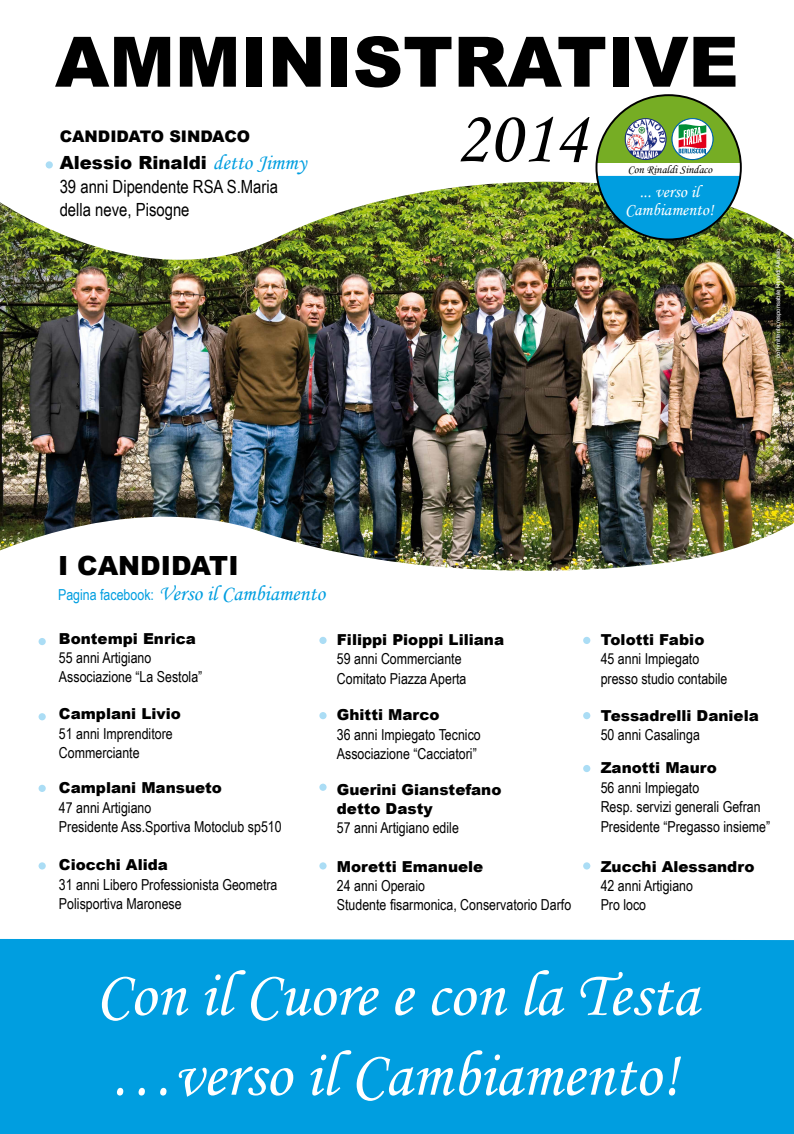
<style>
.page{position:relative;width:794px;height:1134px;background:#fff}
.page>*{position:absolute;margin:0;border:0;box-sizing:border-box;transform-origin:0 0}
.t1{font:74.84px "Monotype Corsiva";color:#000}
.t2{font:900 69.6px "Arial";color:#000}
.t3{font:64.8px/80px "Monotype Corsiva";color:#fff}
.t4{font:900 26.4px "Arial";color:#000}
.t5{font:21.6px "Monotype Corsiva";color:#009ee0}
.t6{font:18.16px/23.3px "Arial Narrow";color:#000}
.t7{font:900 18.16px "Arial";color:#000}
.t8{font:17.56px/17.1px "Monotype Corsiva";color:#fff;text-align:center}
.t9{font:900 16px "Arial";color:#000}
.t10{font:15.12px/19.4px "Arial Narrow";color:#000}
.t11{font:900 15.12px/19.4px "Arial";color:#000}
.t12{font:11.72px "Monotype Corsiva";color:#000}
.t13{font:6px "Arial";color:#fff}
.s1{font-family:"Monotype Corsiva";font-weight:400;font-size:21.6px;color:#009ee0}
.s2{font-family:"Arial Narrow";font-size:15.12px}
</style>
<div class="page">
<img style="left:0;top:307px;width:794px;height:177px">
<div style="left:0;top:939px;width:794px;height:195px;background:#009ee0"></div>
<img style="left:0;top:484px;width:794px;height:237px">
<img style="left:0;top:94px;width:794px;height:213px">
<div style="left:583px;top:712px;width:7px;height:7px;background:#abddf5;border-radius:50%"></div>
<div style="left:583px;top:637px;width:7px;height:7px;background:#abddf5;border-radius:50%"></div>
<div style="left:319px;top:712px;width:7px;height:7px;background:#abddf5;border-radius:50%"></div>
<div style="left:319px;top:637px;width:7px;height:7px;background:#abddf5;border-radius:50%"></div>
<div style="left:583px;top:765px;width:7px;height:7px;background:#abddf5;border-radius:50%"></div>
<div style="left:319px;top:784px;width:7px;height:7px;background:#abddf5;border-radius:50%"></div>
<div style="left:583px;top:862px;width:7px;height:7px;background:#abddf5;border-radius:50%"></div>
<div style="left:319px;top:862px;width:7px;height:7px;background:#abddf5;border-radius:50%"></div>
<div style="left:39px;top:713px;width:7px;height:7px;background:#abddf5;border-radius:50%"></div>
<div style="left:39px;top:638px;width:7px;height:7px;background:#abddf5;border-radius:50%"></div>
<div style="left:39px;top:785px;width:7px;height:7px;background:#abddf5;border-radius:50%"></div>
<div style="left:39px;top:862px;width:7px;height:7px;background:#abddf5;border-radius:50%"></div>
<div style="left:46px;top:161px;width:7px;height:7px;background:#abddf5;border-radius:50%"></div>
<div style="left:596px;top:164px;width:145px;height:12px;background:#fff"></div>
<svg style="left:597px;top:176px;width:143px;height:63px"></svg>
<svg style="left:596px;top:95px;width:144px;height:69px"></svg>
<h2 class="t2" style="left:55px;top:11px;width:685px">AMMINISTRATIVE</h2>
<p class="t9" style="left:60px;top:124px;width:192px">CANDIDATO SINDACO</p>
<p class="t7" style="left:60px;top:150px;width:248px">Alessio Rinaldi <span class="s1">detto Jimmy</span></p>
<p class="t6" style="left:60px;top:174px;width:220px">39 anni Dipendente RSA S.Maria della neve, Pisogne</p>
<h1 class="t1" style="left:455px;top:93px;width:133px">2014</h1>
<p class="t12" style="left:628px;top:163px;width:86px">Con Rinaldi Sindaco</p>
<p class="t8" style="left:625px;top:184px;width:90px">... verso il<br>Cambiamento!</p>
<p class="t13" style="left:774px;top:358px;width:111px;rotate:-90deg">committente responsabile Rinaldi Alessio</p>
<h3 class="t4" style="left:58px;top:547px;width:182px">I CANDIDATI</h3>
<h3 class="t5" style="left:58px;top:580px;width:268px"><span class="s2">Pagina facebook:</span> Verso il Cambiamento</h3>
<p class="t11" style="left:59px;top:628px;width:138px">Bontempi Enrica</p>
<p class="t10" style="left:59px;top:647px;width:145px">55 anni Artigiano<br>Associazione “La Sestola”</p>
<p class="t11" style="left:59px;top:704px;width:123px">Camplani Livio</p>
<p class="t10" style="left:59px;top:723px;width:115px">51 anni Imprenditore<br>Commerciante</p>
<p class="t11" style="left:59px;top:778px;width:164px">Camplani Mansueto</p>
<p class="t10" style="left:59px;top:797px;width:224px">47 anni Artigiano<br>Presidente Ass.Sportiva Motoclub sp510</p>
<p class="t11" style="left:59px;top:855px;width:110px">Ciocchi Alida</p>
<p class="t10" style="left:59px;top:874px;width:220px">31 anni Libero Professionista Geometra<br>Polisportiva Maronese</p>
<p class="t11" style="left:337px;top:629px;width:169px">Filippi Pioppi Liliana</p>
<p class="t10" style="left:337px;top:648px;width:131px">59 anni Commerciante<br>Comitato Piazza Aperta</p>
<p class="t11" style="left:337px;top:705px;width:104px">Ghitti Marco</p>
<p class="t10" style="left:337px;top:724px;width:145px">36 anni Impiegato Tecnico<br>Associazione “Cacciatori”</p>
<p class="t11" style="left:337px;top:779px;width:166px">Guerini Gianstefano detto Dasty</p>
<p class="t10" style="left:337px;top:818px;width:124px">57 anni Artigiano edile</p>
<p class="t11" style="left:337px;top:856px;width:148px">Moretti Emanuele</p>
<p class="t10" style="left:337px;top:875px;width:236px">24 anni Operaio<br>Studente fisarmonica, Conservatorio Darfo</p>
<p class="t11" style="left:600px;top:629px;width:105px">Tolotti Fabio</p>
<p class="t10" style="left:600px;top:648px;width:128px">45 anni Impiegato presso studio contabile</p>
<p class="t11" style="left:600px;top:705px;width:160px">Tessadrelli Daniela</p>
<p class="t10" style="left:600px;top:724px;width:101px">50 anni Casalinga</p>
<p class="t11" style="left:600px;top:758px;width:118px">Zanotti Mauro</p>
<p class="t10" style="left:600px;top:777px;width:171px">56 anni Impiegato<br>Resp. servizi generali Gefran<br>Presidente “Pregasso insieme”</p>
<p class="t11" style="left:600px;top:856px;width:155px">Zucchi Alessandro</p>
<p class="t10" style="left:600px;top:875px;width:94px">42 anni Artigiano<br>Pro loco</p>
<h3 class="t3" style="left:96px;top:955px;width:604px">Con il Cuore e con la Testa …verso il Cambiamento!</h3>
</div>
